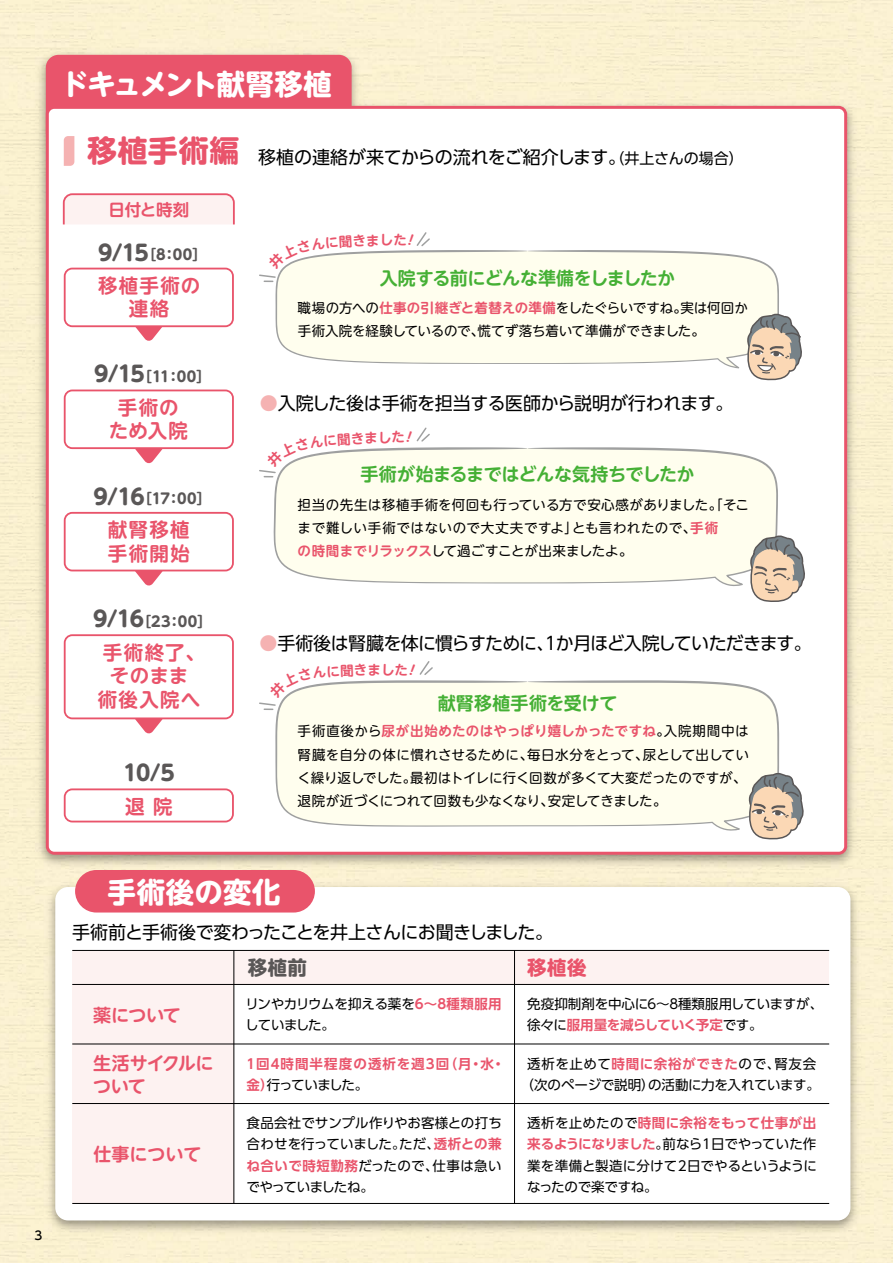
<style>
.page{position:relative;width:893px;height:1263px;background:#fff5d7}
.page>*{position:absolute;margin:0;border:0;box-sizing:border-box;transform-origin:0 0}
.t1{font:700 30px "UD Shin M Go Pro";letter-spacing:.025em;color:#e9546b}
.t2{font:700 28.5px "UD Shin M Go Pro";letter-spacing:-.06em;color:#fff}
.t3{font:700 28.5px "UD Shin M Go Pro";letter-spacing:.005em;color:#fff}
.t4{font:700 21.6px "UD Shin M Go Pro";letter-spacing:-.055em;color:#5a5757}
.t5{font:700 19.5px/23.5px "UD Shin M Go Pro De";letter-spacing:.06em;color:#e9546b;text-align:center}
.t6{font:700 19.5px "UD Shin M Go Pro";color:#e9546b}
.t7{font:700 19.5px "UD Shin M Go Pro";color:#5a5757}
.t8{font:18px "UD Shin Go Pro";letter-spacing:-.03em;color:#000}
.t9{font:700 18px "UD Shin M Go Pro De";letter-spacing:-.025em;color:#45b035}
.t10{font:18px "UD Shin Go Pro";letter-spacing:-.005em;color:#000}
.t11{font:700 18px "UD Shin M Go Pro De";letter-spacing:-.02em;color:#e9546b}
.t12{font:700 18px "UD Shin M Go Pro De";color:#45b035}
.t13{font:700 18px/23.4px "UD Shin M Go Pro De";letter-spacing:-.045em;color:#e9546b}
.t14{font:700 16.5px "UD Shin M Go Pro De";letter-spacing:-.02em;color:#e9546b}
.t15{font:15px "UD Shin Go Pro";color:#000}
.t16{font:700 14.4px "UD Shin M Go Pro";letter-spacing:.04em;color:#5a5757}
.t17{font:13.5px/23.4px "UD Shin M Go Pro";letter-spacing:.01em;color:#000}
.t18{font:13.5px/21.3px "UD Shin Go Pro";letter-spacing:-.015em;color:#000}
.t19{font:700 13.5px "UD Shin Go Pro De";letter-spacing:.025em;color:#e9546b}
.t20{font:13.5px/23.4px "UD Shin M Go Pro";letter-spacing:-.01em;color:#000}
.t21{font:13.5px/23.4px "UD Shin M Go Pro";letter-spacing:.035em;color:#000}
.t22{font:700 13.5px "UD Shin M Go Pro De";letter-spacing:.01em;color:#e9546b}
.t23{font:13.5px "UD Shin Go Pro";letter-spacing:.005em;color:#000}
.t24{font:13.5px/21.3px "UD Shin Go Pro";letter-spacing:-.035em;color:#000}
.t25{font:13.5px "UD Shin Go Pro";letter-spacing:.01em;color:#000}
.t26{font:700 13.5px "UD Shin Go Pro De";letter-spacing:-.015em;color:#e9546b}
.t27{font:700 13.5px "UD Shin Go Pro De";letter-spacing:.08em;color:#e9546b}
.t28{font:13.5px "UD Shin M Go Pro";letter-spacing:-.015em;color:#000}
.t29{font:700 13.5px "UD Shin Go Pro De";letter-spacing:-.06em;color:#e9546b}
.t30{font:13.5px "UD Shin Go Pro";letter-spacing:-.06em;color:#000}
.t31{font:13.5px "UD Shin M Go Pro";letter-spacing:-.025em;color:#000}
.t32{font:13.5px "UD Shin M Go Pro";letter-spacing:-.035em;color:#000}
.t33{font:13.5px "UD Shin Go Pro";letter-spacing:-.09em;color:#000}
.t34{font:500 12px "UD Shin Go Pro";color:#000}
.s1{font-size:15px}
.s2{font-family:"UD Shin M Go Pro De";font-weight:700;color:#e9546b}
.s3{color:#f5b2b2}
.s4{font-family:"UD Shin M Go Pro";font-weight:400;color:#000}
.s5{font-family:"UD Shin Go Pro";font-weight:400;color:#000}
.s6{font-family:"UD Shin Go Pro De";font-weight:700;color:#e9546b}
</style>
<div class="page">
<img style="left:42px;top:878px;width:821px;height:360px">
<div style="left:55px;top:887px;width:795px;height:333px;background:#fff;border-radius:13px"></div>
<img style="left:33px;top:46px;width:827px;height:826px">
<div style="left:46px;top:106px;width:801px;height:749px;background:#fff"></div>
<svg style="left:46px;top:55px;width:306px;height:111px;background:#f4aab5"></svg>
<div style="left:267px;top:674px;width:520px;height:160px;background:#fff"></div>
<svg style="left:275px;top:680px;width:504px;height:151px;background:#fcfbec"></svg>
<svg style="left:64px;top:268px;width:170px;height:73px;background:#fdf1f3"></svg>
<svg style="left:62px;top:192px;width:174px;height:34px;background:#fbe8e9"></svg>
<svg style="left:64px;top:389px;width:170px;height:75px;background:#fdf1f3"></svg>
<svg style="left:64px;top:512px;width:170px;height:74px;background:#fdf1f3"></svg>
<svg style="left:64px;top:634px;width:170px;height:100px;background:#fdf3f5"></svg>
<svg style="left:64px;top:788px;width:170px;height:34px;background:#fcecee"></svg>
<div style="left:72px;top:985px;width:161px;height:218px;background:#fdf2f1"></div>
<div style="left:72px;top:950px;width:757px;height:34px;background:#fdf2f1"></div>
<hr style="left:72px;top:1043px;width:757px;height:1px;background:#000">
<hr style="left:72px;top:984px;width:757px;height:1px;background:#000">
<hr style="left:72px;top:950px;width:757px;height:1px;background:#000">
<hr style="left:233px;top:950px;width:1px;height:253px;background:#000">
<hr style="left:514px;top:950px;width:1px;height:253px;background:#000">
<hr style="left:72px;top:1103px;width:757px;height:1px;background:#000">
<hr style="left:72px;top:1203px;width:757px;height:1px;background:#000">
<div style="left:264px;top:448px;width:523px;height:140px;background:#fff"></div>
<svg style="left:274px;top:447px;width:504px;height:140px;background:#fcfbec"></svg>
<svg style="left:275px;top:250px;width:504px;height:118px;background:#fcfbed"></svg>
<svg style="left:740px;top:313px;width:63px;height:71px;background:#d2c6b9"></svg>
<svg style="left:743px;top:535px;width:63px;height:71px;background:#d4c8b9"></svg>
<svg style="left:742px;top:772px;width:62px;height:72px;background:#d2c7b9"></svg>
<div style="left:75px;top:870px;width:240px;height:42px;background:#e9546b;border-radius:21px"></div>
<svg style="left:258px;top:231px;width:173px;height:51px;background:#fafaf3"></svg>
<svg style="left:258px;top:426px;width:173px;height:51px;background:#faf9f3"></svg>
<svg style="left:409px;top:660px;width:25px;height:16px"></svg>
<svg style="left:258px;top:663px;width:108px;height:47px;background:#faf9f3"></svg>
<p class="t34" style="left:35px;top:1225px;width:9px">3</p>
<h2 class="t2" style="left:61px;top:60px;width:273px">ドキュメント献腎移植</h2>
<h1 class="t1" style="left:87px;top:126px;width:154px">移植手術編</h1>
<h3 class="t10" style="left:258px;top:143px;width:370px">移植の連絡が来てからの流れをご紹介します。<span class="s1">（</span></h3>
<p class="t15" style="left:625px;top:146px;width:121px">井上さんの場合(</p>
<p class="t14" style="left:108px;top:197px;width:82px">日付と時刻</p>
<h3 class="t4" style="left:98px;top:235px;width:52px">9/15</h3>
<h3 class="t5" style="left:98px;top:273px;width:104px">移植手術の連絡</h3>
<p class="t16" style="left:142px;top:243px;width:67px">]8：00[</p>
<h3 class="t4" style="left:94px;top:357px;width:52px">9/15</h3>
<h3 class="t5" style="left:109px;top:394px;width:81px">手術のため入院</h3>
<p class="t16" style="left:138px;top:365px;width:75px">]11：00[</p>
<h3 class="t4" style="left:94px;top:479px;width:53px">9/16</h3>
<h3 class="t5" style="left:108px;top:517px;width:84px;text-align:left">献腎移植手術開始</h3>
<p class="t16" style="left:137px;top:487px;width:75px">]17：00[</p>
<h3 class="t4" style="left:93px;top:601px;width:53px">9/16</h3>
<h3 class="t5" style="left:98px;top:640px;width:109px">手術終了、そのまま<br>術後入院へ</h3>
<p class="t16" style="left:137px;top:609px;width:76px">]23：00[</p>
<h3 class="t4" style="left:123px;top:755px;width:53px">10/5</h3>
<h3 class="t5" style="left:125px;top:793px;width:49px">退院</h3>
<h3 class="t9" style="left:380px;top:263px;width:297px">入院する前にどんな準備をしましたか</h3>
<p class="t20" style="left:477px;top:295px;width:229px;text-indent:-180px">職場の方への<span class="s2">仕事の引継ぎと着替えの準備</span>をしたぐらいですね。<br>慌てず落ち着いて準備ができました。</p>
<p class="t17" style="left:680px;top:295px;width:69px">実は何回か</p>
<p class="t28" style="left:298px;top:320px;width:188px">手術入院を経験しているので、</p>
<h3 class="t8" style="left:260px;top:388px;width:475px"><span class="s3">●</span>入院した後は手術を担当する医師から説明が行われます。</h3>
<h3 class="t9" style="left:360px;top:459px;width:336px">手術が始まるまではどんな気持ちでしたか</h3>
<p class="t17" style="left:298px;top:492px;width:453px">担当の先生は移植手術を何回も行っている方で安心感がありました。「そこ</p>
<p class="t22" style="left:690px;top:517px;width:30px">手術</p>
<p class="t21" style="left:298px;top:515px;width:336px">まで難しい手術ではないので大丈夫ですよ」<br><span class="s2">の時間までリラックス</span>して過ごすことが出来ましたよ。</p>
<p class="t17" style="left:572px;top:515px;width:126px">とも言われたので、</p>
<h3 class="t8" style="left:260px;top:629px;width:554px"><span class="s3">●</span>手術後は腎臓を体に慣らすために 1、か月ほど入院していただきます。</h3>
<p class="t22" style="left:367px;top:659px;width:42px">ました</p>
<h3 class="t12" style="left:438px;top:688px;width:181px">献腎移植手術を受けて</h3>
<p class="t22" style="left:298px;top:720px;width:374px"><span class="s4">手術直後から</span>尿が出始めたのはやっぱり嬉しかったですね<span class="s4">。</span></p>
<p class="t17" style="left:643px;top:742px;width:108px">尿として出してい</p>
<p class="t17" style="left:664px;top:719px;width:86px">入院期間中は</p>
<p class="t17" style="left:410px;top:742px;width:338px;text-indent:-112px">腎臓を自分の体に慣れさせるために、<br>最初はトイレに行く回数が多くて大変だったのですが、</p>
<p class="t17" style="left:527px;top:742px;width:123px">毎日水分をとって、</p>
<p class="t31" style="left:298px;top:767px;width:120px">く繰り返しでした。</p>
<p class="t17" style="left:298px;top:789px;width:258px">退院が近づくにつれて回数も少なくなり、</p>
<p class="t32" style="left:548px;top:790px;width:120px">安定してきました。</p>
<h2 class="t3" style="left:108px;top:868px;width:175px">手術後の変化</h2>
<h3 class="t8" style="left:72px;top:917px;width:482px">手術前と手術後で変わったことを井上さんにお聞きしました。</h3>
<h3 class="t11" style="left:93px;top:1000px;width:89px">薬について</h3>
<h3 class="t13" style="left:93px;top:1050px;width:122px">生活サイクルについて</h3>
<h3 class="t11" style="left:93px;top:1139px;width:109px">仕事について</h3>
<h3 class="t7" style="left:248px;top:951px;width:61px">移植前</h3>
<h3 class="t6" style="left:527px;top:951px;width:61px">移植後</h3>
<p class="t24" style="left:245px;top:993px;width:171px">リンやカリウムを抑える薬をしていました。</p>
<p class="t18" style="left:678px;top:993px;width:147px">種類服用していますが、</p>
<p class="t19" style="left:447px;top:993px;width:57px">種類服用</p>
<p class="t23" style="left:527px;top:993px;width:122px">免疫抑制剤を中心に</p>
<p class="t26" style="left:527px;top:1014px;width:237px"><span class="s5">徐々に</span>服用量を減らしていく予定<span class="s5">です。</span></p>
<p class="t18" style="left:645px;top:993px;width:15px">６</p>
<p class="t19" style="left:413px;top:993px;width:15px">６</p>
<p class="t19" style="left:435px;top:993px;width:15px">８</p>
<p class="t18" style="left:667px;top:993px;width:15px">８</p>
<p class="t19" style="left:424px;top:993px;width:15px">～</p>
<p class="t18" style="left:656px;top:993px;width:15px">～</p>
<p class="t27" style="left:244px;top:1052px;width:229px">１回４時間半程度の透析を週3 （回 月</p>
<p class="t33" style="left:267px;top:1074px;width:103px">行っていました。</p>
<p class="t19" style="left:480px;top:1052px;width:15px">水</p>
<p class="t19" style="left:469px;top:1052px;width:15px">・</p>
<p class="t19" style="left:492px;top:1052px;width:15px">・</p>
<p class="t19" style="left:247px;top:1074px;width:28px">金）</p>
<p class="t18" style="left:648px;top:1052px;width:173px;text-indent:-121px">透析を止めて<span class="s6">時間に余裕ができた</span>ので、<br>の活動に力を入れています。</p>
<p class="t18" style="left:774px;top:1052px;width:44px">腎友会</p>
<p class="t18" style="left:520px;top:1074px;width:136px">（次のページで説明）</p>
<p class="t25" style="left:247px;top:1112px;width:257px">食品会社でサンプル作りやお客様との打ち</p>
<p class="t19" style="left:434px;top:1133px;width:69px">透析との兼</p>
<p class="t18" style="left:399px;top:1133px;width:42px">ただ、</p>
<p class="t23" style="left:247px;top:1133px;width:161px">合わせを行っていました。</p>
<p class="t19" style="left:246px;top:1154px;width:194px">ね合いで時短勤務<span class="s5">だったので、</span></p>
<p class="t30" style="left:246px;top:1176px;width:129px">でやっていましたね。</p>
<p class="t18" style="left:432px;top:1154px;width:71px">仕事は急い</p>
<p class="t19" style="left:527px;top:1112px;width:291px"><span class="s5">透析を止めたので</span>時間に余裕をもって仕事が出</p>
<p class="t18" style="left:663px;top:1133px;width:155px">前なら1日でやっていた作</p>
<p class="t29" style="left:527px;top:1133px;width:143px">来るようになりました<span class="s5">。</span></p>
<p class="t18" style="left:527px;top:1154px;width:291px">業を準備と製造に分けて2日でやるというようになったので楽ですね。</p>
</div>
